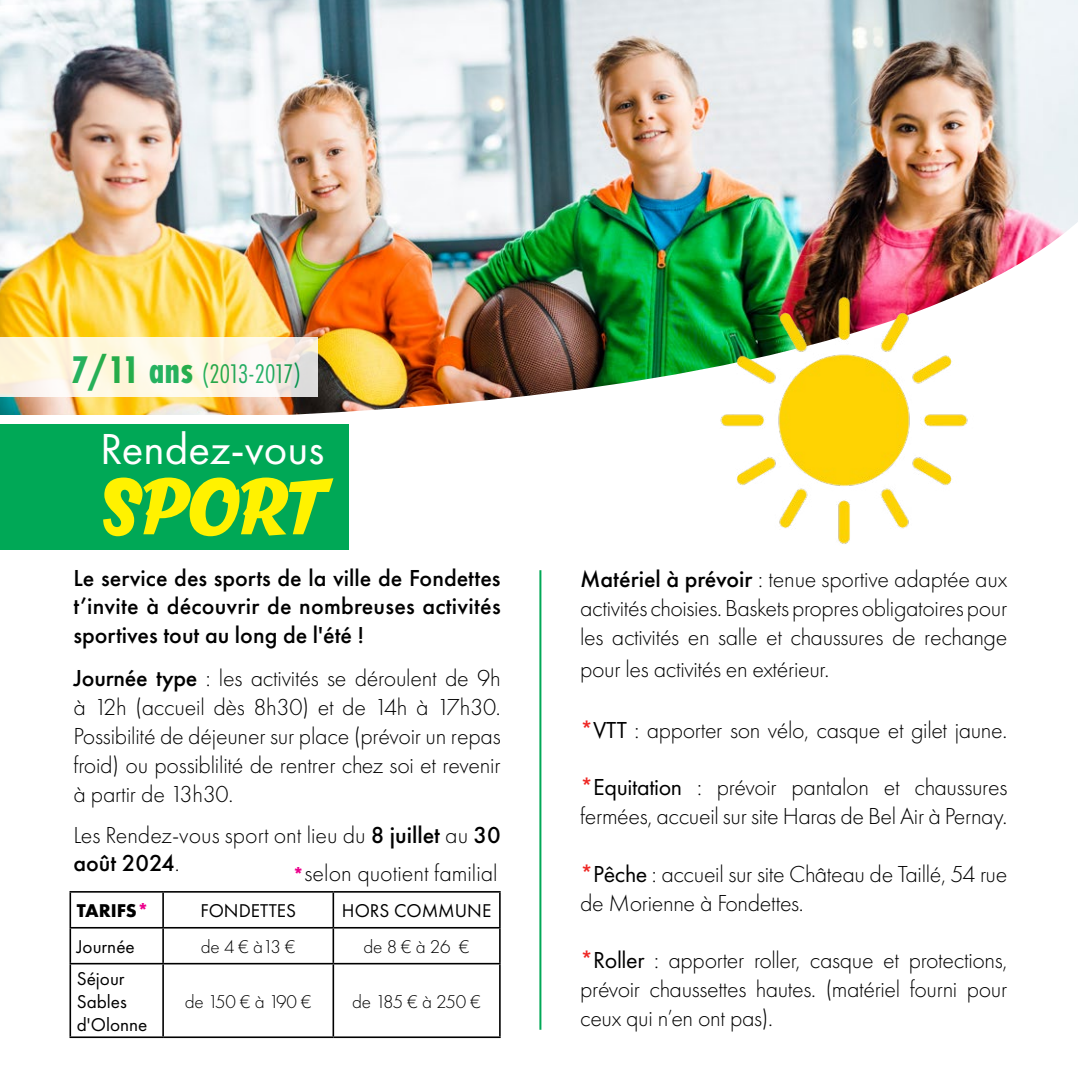
<style>
.page{position:relative;width:1078px;height:1078px;background:#fff}
.page>*{position:absolute;margin:0;border:0;box-sizing:border-box;transform-origin:0 0}
.t1{font:70px "Chill Script";color:#fff200}
.t2{font:45px "Futura PT";color:#fff}
.t3{font:28px "Futura PT Cond";letter-spacing:-.03em;color:#00a856}
.t4{font:300 24px/28.8px "Futura PT";letter-spacing:-.015em;color:#000;text-align:justify}
.t5{font:500 24px/28.8px "Futura PT";letter-spacing:.01em;color:#000;text-align:justify}
.t6{font:19.2px/23px "Futura PT";color:#000}
.t7{font:300 19.2px "Futura PT";letter-spacing:-.01em;color:#000}
.t8{font:700 19.2px "Futura PT";color:#000}
.s1{font-weight:700;font-size:40px}
.s2{font-weight:500}
.s3{font-weight:700;font-size:19.2px;color:#ec008c}
.s4{color:#ec008c}
.s5{font-weight:500;color:#ee2724}
.s6{font-weight:400}
</style>
<div class="page">
<img style="left:0;top:0;width:1077px;height:193px">
<img style="left:0;top:193px;width:1077px;height:222px">
<img style="left:714px;top:283px;width:259px;height:261px">
<hr style="left:539px;top:570px;width:2px;height:459px;background:#00a856">
<svg style="left:0;top:337px;width:317px;height:60px"></svg>
<div style="left:0;top:423px;width:349px;height:126px;background:#00a856"></div>
<hr style="left:69px;top:890px;width:94px;height:2px;background:#000">
<hr style="left:69px;top:892px;width:2px;height:34px;background:#000">
<hr style="left:163px;top:890px;width:170px;height:2px;background:#000">
<hr style="left:162px;top:892px;width:2px;height:34px;background:#000">
<hr style="left:333px;top:890px;width:167px;height:2px;background:#000">
<hr style="left:332px;top:892px;width:2px;height:34px;background:#000">
<hr style="left:499px;top:892px;width:1px;height:34px;background:#000">
<hr style="left:69px;top:926px;width:94px;height:2px;background:#000">
<hr style="left:69px;top:928px;width:2px;height:34px;background:#000">
<hr style="left:163px;top:926px;width:170px;height:2px;background:#000">
<hr style="left:162px;top:928px;width:2px;height:34px;background:#000">
<hr style="left:333px;top:926px;width:167px;height:2px;background:#000">
<hr style="left:332px;top:928px;width:2px;height:34px;background:#000">
<hr style="left:499px;top:928px;width:1px;height:34px;background:#000">
<hr style="left:69px;top:962px;width:94px;height:2px;background:#000">
<hr style="left:69px;top:964px;width:2px;height:72px;background:#000">
<hr style="left:163px;top:962px;width:170px;height:2px;background:#000">
<hr style="left:162px;top:964px;width:2px;height:72px;background:#000">
<hr style="left:333px;top:962px;width:167px;height:2px;background:#000">
<hr style="left:332px;top:964px;width:2px;height:72px;background:#000">
<hr style="left:499px;top:964px;width:1px;height:72px;background:#000">
<hr style="left:69px;top:1036px;width:94px;height:1px;background:#000">
<hr style="left:163px;top:1036px;width:170px;height:1px;background:#000">
<hr style="left:333px;top:1036px;width:167px;height:1px;background:#000">
<p class="t3" style="left:72px;top:357px;width:230px"><span class="s1">7/11 ans</span> (2013-2017)</p>
<h2 class="t2" style="left:100px;top:422px;width:225px">Rendez-vous</h2>
<h1 class="t1" style="left:99px;top:458px;width:227px">SPORT</h1>
<p class="t5" style="left:73px;top:563px;width:428px">Le service des sports de la ville de Fondettes t’invite à découvrir de nombreuses activités sportives tout au long de l'été !</p>
<p class="t4" style="left:73px;top:664px;width:428px"><span class="s2">Journée type</span> : les activités se déroulent de 9h à 12h (accueil dès 8h30) et de 14h à 17h30.<br>Possibilité de déjeuner sur place (prévoir un repas froid) ou possiblilité de rentrer chez soi et revenir à partir de 13h30.</p>
<p class="t4" style="left:73px;top:820px;width:428px">Les Rendez-vous sport ont lieu du <span class="s2">8 juillet</span> au <span class="s2">30 août 2024</span>.</p>
<p class="t4" style="left:292px;top:858px;width:207px"><span class="s3">*</span>selon quotient familial</p>
<p class="t8" style="left:77px;top:898px;width:74px">TARIFS<span class="s4">*</span></p>
<p class="t6" style="left:200px;top:898px;width:97px">FONDETTES</p>
<p class="t6" style="left:342px;top:898px;width:151px">HORS COMMUNE</p>
<p class="t6" style="left:77px;top:934px;width:60px">Journée</p>
<p class="t7" style="left:201px;top:935px;width:96px">de 4 € à13 €</p>
<p class="t7" style="left:363px;top:935px;width:108px">de 8 € à 26 €</p>
<p class="t6" style="left:77px;top:966px;width:72px">Séjour<br>Sables d'Olonne</p>
<p class="t7" style="left:185px;top:990px;width:128px">de 150 € à 190 €</p>
<p class="t7" style="left:352px;top:990px;width:130px">de 185 € à 250 €</p>
<p class="t4" style="left:580px;top:564px;width:428px"><span class="s2">Matériel à prévoir</span> : tenue sportive adaptée aux activités choisies. Baskets propres obligatoires pour les activités en salle et chaussures de rechange</p>
<p class="t4" style="left:580px;top:654px;width:250px">pour les activités en extérieur.</p>
<p class="t4" style="left:580px;top:715px;width:428px"><span class="s5">*</span><span class="s6">VTT</span> : apporter son vélo, casque et gilet jaune.</p>
<p class="t4" style="left:580px;top:772px;width:428px"><span class="s5">*</span><span class="s6">Equitation</span> : prévoir pantalon et chaussures fermées, accueil sur site Haras de Bel Air à Pernay.</p>
<p class="t4" style="left:580px;top:859px;width:428px"><span class="s5">*</span><span class="s6">Pêche</span> : accueil sur site Château de Taillé, 54 rue de Morienne à Fondettes.</p>
<p class="t4" style="left:580px;top:945px;width:428px"><span class="s5">*</span><span class="s6">Roller</span> : apporter roller, casque et protections, prévoir chaussettes hautes. (matériel fourni pour ceux qui n’en ont pas).</p>
</div>
